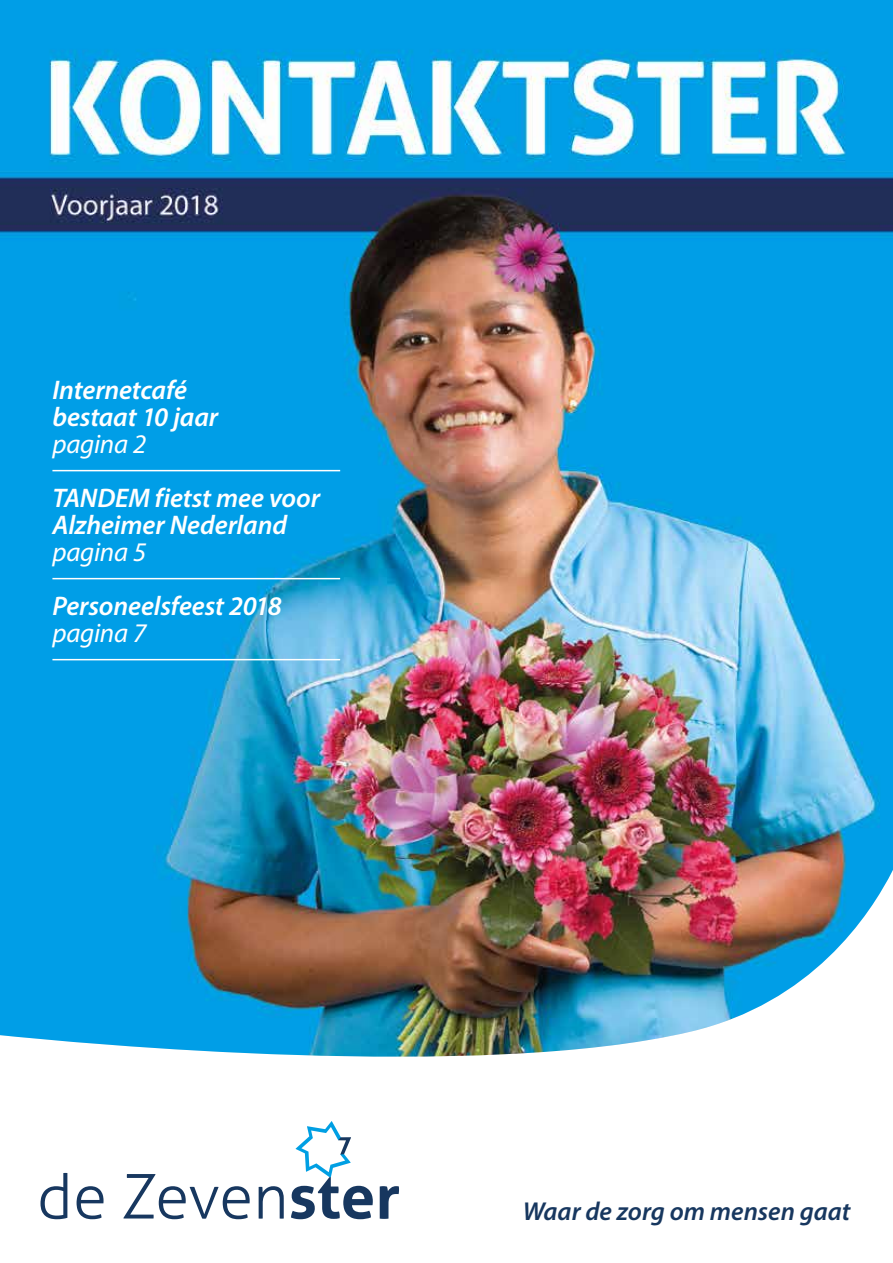
<style>
.page{position:relative;width:893px;height:1263px;background:#fff}
.page>*{position:absolute;margin:0;border:0;box-sizing:border-box;transform-origin:0 0}
.t1{font:italic 600 27px/27px "Myriad Pro";letter-spacing:-.005em;color:#fff}
.t2{font:italic 27px "Myriad Pro";letter-spacing:-.01em;color:#fff}
.t3{font:italic 600 25.95px "Myriad Pro";color:#17375f}
</style>
<div class="page">
<img style="left:0;top:0;width:893px;height:1057px">
<svg style="left:41px;top:1173px;width:26px;height:46px"></svg>
<svg style="left:77px;top:1186px;width:27px;height:33px"></svg>
<svg style="left:123px;top:1174px;width:127px;height:45px"></svg>
<svg style="left:259px;top:1186px;width:25px;height:32px"></svg>
<svg style="left:291px;top:1121px;width:82px;height:98px"></svg>
<svg style="left:380px;top:1186px;width:19px;height:33px"></svg>
<hr style="left:52px;top:470px;width:288px;height:1px;background:#fff">
<hr style="left:52px;top:578px;width:288px;height:1px;background:#fff">
<hr style="left:52px;top:659px;width:288px;height:1px;background:#fff">
<p class="t1" style="left:52px;top:376px;width:167px">Internetcafé bestaat 10 jaar</p>
<p class="t2" style="left:52px;top:429px;width:95px">pagina 2</p>
<p class="t1" style="left:52px;top:484px;width:269px">TANDEM fietst mee voor<br>Alzheimer Nederland</p>
<p class="t2" style="left:52px;top:537px;width:95px">pagina 5</p>
<p class="t1" style="left:52px;top:592px;width:231px">Personeelsfeest 2018</p>
<p class="t2" style="left:52px;top:618px;width:95px">pagina 7</p>
<p class="t3" style="left:523px;top:1195px;width:329px">Waar de zorg om mensen gaat</p>
</div>
